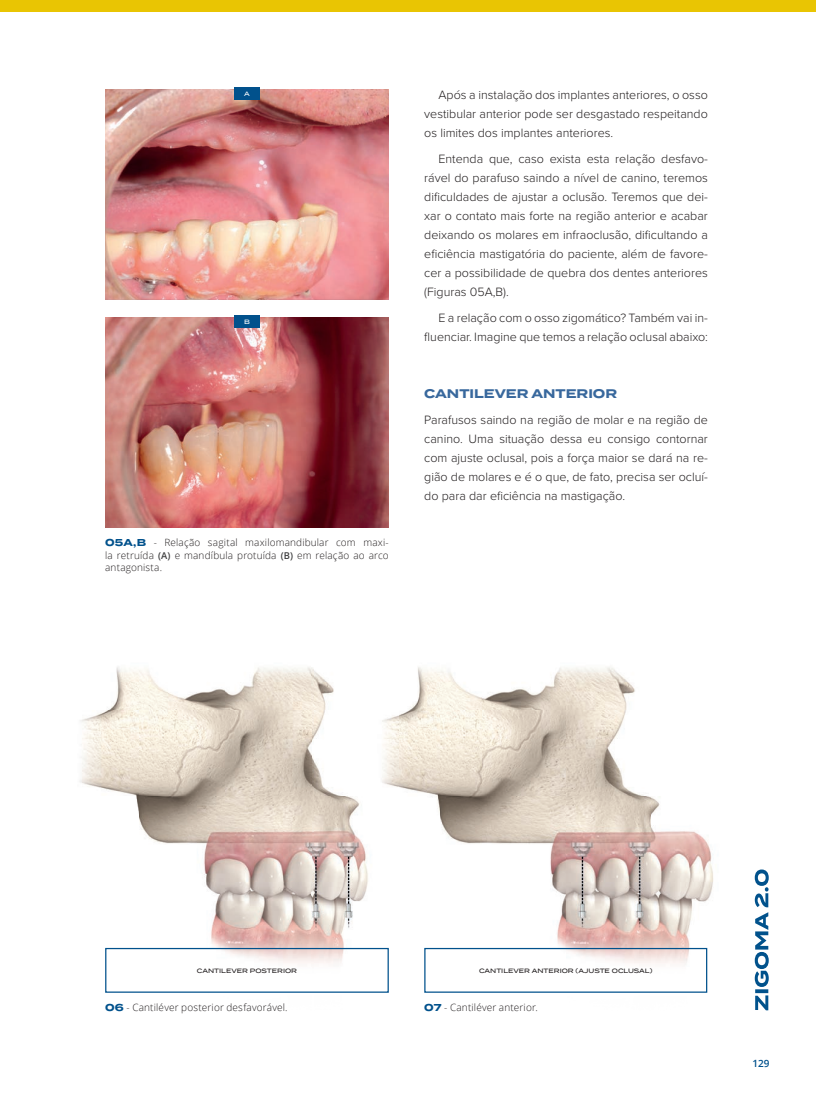
<style>
.page{position:relative;width:816px;height:1100px;background:#fff}
.page>*{position:absolute;margin:0;border:0;box-sizing:border-box;transform-origin:0 0}
.t1{font:300 12.5px/18.9px "Proxima Nova";color:#231f20;text-align:justify}
.t2{font:700 12.5px "Termina";color:#38689d}
.t3{font:300 10px/12.5px "Open Sans";letter-spacing:.015em;color:#231f20;text-align:justify}
.t4{font:600 10px "Open Sans";color:#01518c}
.t5{font:500 6.25px "Termina";color:#231f20}
.t6{font:500 6.25px "Termina";color:#fff}
.s1{font-family:"Termina";font-weight:700;color:#01518c}
.s2{font-weight:600;font-size:9.38px;color:#3e3e3f}
</style>
<div class="page">
<div style="left:0;top:0;width:815px;height:11px;background:#e9c503"></div>
<img style="left:440px;top:667px;width:273px;height:300px">
<img style="left:768px;top:874px;width:1px;height:136px">
<img style="left:440px;top:967px;width:268px;height:26px">
<img style="left:754px;top:869px;width:14px;height:141px">
<img style="left:79px;top:667px;width:361px;height:326px">
<div style="left:105px;top:947px;width:284px;height:45px;border:1px solid #01518c"></div>
<img style="left:105px;top:89px;width:284px;height:210px">
<img style="left:105px;top:317px;width:284px;height:210px">
<div style="left:234px;top:87px;width:26px;height:13px;background:#01518c"></div>
<div style="left:234px;top:315px;width:26px;height:13px;background:#01518c"></div>
<div style="left:424px;top:947px;width:283px;height:45px;border:1px solid #01518c"></div>
<p class="t6" style="left:244px;top:89px;width:7px">A</p>
<p class="t6" style="left:244px;top:317px;width:7px">B</p>
<p class="t3" style="left:105px;top:536px;width:285px"><span class="s1">05A,B</span> - Relação sagital maxilomandibular com maxi&shy;la retruída <span class="s2">(A)</span> e mandíbula protuída <span class="s2">(B)</span> em relação ao arco antagonista.</p>
<p class="t1" style="left:424px;top:85px;width:285px;text-indent:14px">Após a instalação dos implantes anteriores, o osso vestibular anterior pode ser desgastado respeitando os limites dos implantes anteriores.</p>
<p class="t1" style="left:424px;top:149px;width:285px;text-indent:14px">Entenda que, caso exista esta relação desfavo&shy;rável do parafuso saindo a nível de canino, teremos dificuldades de ajustar a oclusão. Teremos que dei&shy;xar o contato mais forte na região anterior e acabar deixando os molares em infraoclusão, dificultando a eficiência mastigatória do paciente, além de favore&shy;cer a possibilidade de quebra dos dentes anteriores (Figuras 05A,B).</p>
<p class="t1" style="left:424px;top:307px;width:285px;text-align:right">E a relação com o osso zigomático? Também vai in&shy;fluenciar. Imagine que temos a relação oclusal abaixo:</p>
<p class="t2" style="left:424px;top:384px;width:194px">CANTILEVER ANTERIOR</p>
<p class="t1" style="left:424px;top:410px;width:285px">Parafusos saindo na região de molar e na região de canino. Uma situação dessa eu consigo contornar com ajuste oclusal, pois a força maior se dará na re&shy;gião de molares e é o que, de fato, precisa ser ocluí&shy;do para dar eficiência na mastigação.</p>
<p class="t5" style="left:197px;top:965px;width:102px">CANTILEVER POSTERIOR</p>
<p class="t5" style="left:479px;top:965px;width:175px">CANTILEVER ANTERIOR (AJUSTE OCLUSAL)</p>
<p class="t3" style="left:105px;top:1000px;width:184px"><span class="s1">06</span> - Cantiléver posterior desfavorável.</p>
<p class="t3" style="left:424px;top:1000px;width:115px"><span class="s1">07</span> - Cantiléver anterior.</p>
<p class="t4" style="left:752px;top:1056px;width:19px">129</p>
</div>
